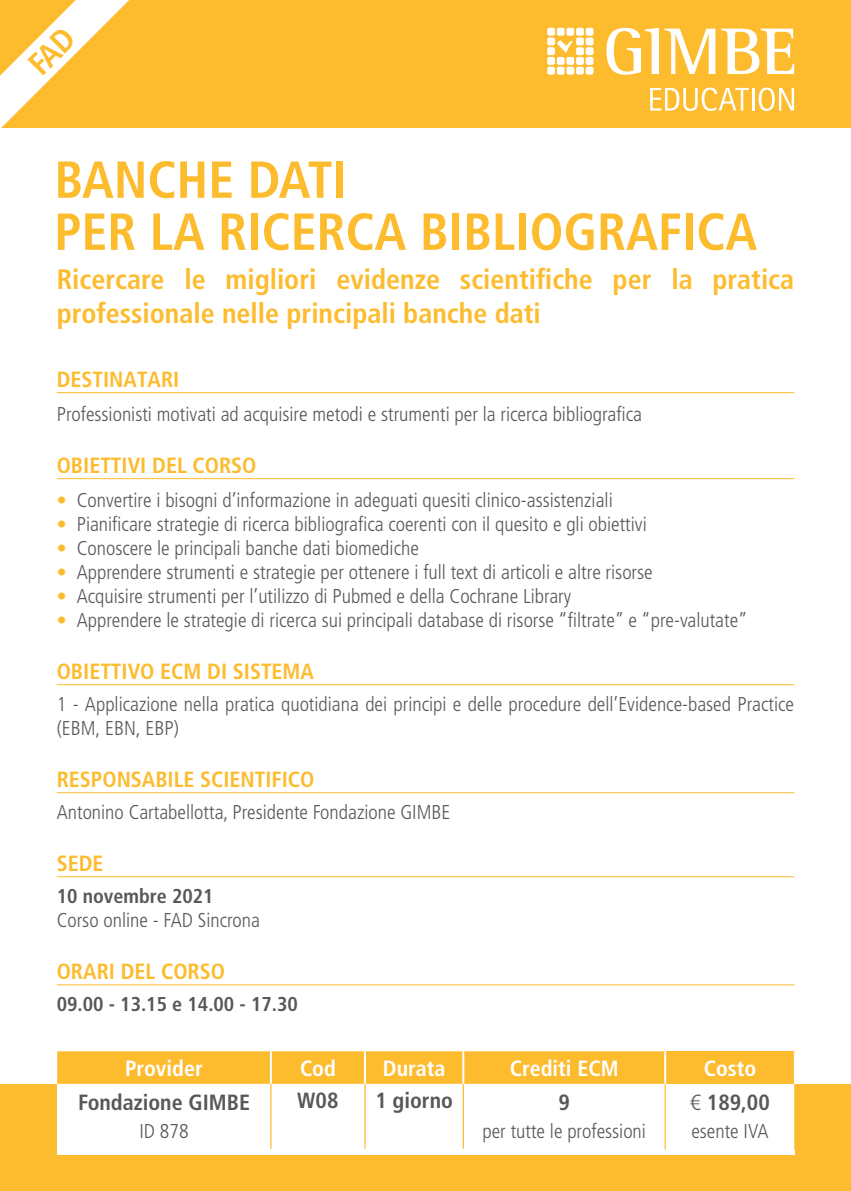
<style>
.page{position:relative;width:851px;height:1191px;background:#fff}
.page>*{position:absolute;margin:0;border:0;box-sizing:border-box;transform-origin:0 0}
.t1{font:700 condensed 52px/52px "Frutiger LT Std";color:#fdbb2e}
.t2{font:700 condensed 28px/34px "Frutiger LT Std";color:#fdbb2e}
.t3{font:700 condensed 22px "Frutiger LT Std";color:#fdbb2e}
.t4{font:700 condensed 22px "Frutiger LT Std";color:#57585a}
.t5{font:700 condensed 22px "Frutiger LT Std";color:#fff}
.t6{font:300 condensed 20px/24px "Frutiger LT Std";color:#57585a}
.t7{font:700 condensed 20px "Frutiger LT Std";color:#57585a}
.s1{font-weight:400;color:#fdbb2e}
.s2{font-weight:300}
</style>
<div class="page">
<hr style="left:57px;top:392px;width:737px;height:1px;background:#fdbb2e">
<hr style="left:57px;top:478px;width:737px;height:1px;background:#fdbb2e">
<hr style="left:57px;top:684px;width:737px;height:1px;background:#fdbb2e">
<hr style="left:57px;top:792px;width:737px;height:1px;background:#fdbb2e">
<hr style="left:57px;top:876px;width:737px;height:1px;background:#fdbb2e">
<hr style="left:57px;top:984px;width:737px;height:1px;background:#fdbb2e">
<div style="left:0;top:0;width:850px;height:127px;background:#fdbb2e"></div>
<div style="left:0;top:1085px;width:850px;height:106px;background:#fdbb2e"></div>
<svg style="left:606px;top:28px;width:109px;height:47px"></svg>
<svg style="left:721px;top:29px;width:73px;height:45px"></svg>
<div style="left:547px;top:28px;width:8px;height:8px;background:#fff;border-radius:2px"></div>
<div style="left:556px;top:28px;width:8px;height:8px;background:#fff;border-radius:2px"></div>
<div style="left:566px;top:28px;width:8px;height:8px;background:#fff;border-radius:2px"></div>
<div style="left:576px;top:28px;width:7px;height:8px;background:#fff;border-radius:2px"></div>
<div style="left:585px;top:28px;width:8px;height:8px;background:#fff;border-radius:2px"></div>
<div style="left:547px;top:37px;width:8px;height:8px;background:#fff;border-radius:2px"></div>
<div style="left:576px;top:37px;width:7px;height:8px;background:#fff;border-radius:2px"></div>
<div style="left:585px;top:37px;width:8px;height:8px;background:#fff;border-radius:2px"></div>
<div style="left:547px;top:47px;width:8px;height:8px;background:#fff;border-radius:2px"></div>
<div style="left:576px;top:47px;width:7px;height:8px;background:#fff;border-radius:2px"></div>
<div style="left:585px;top:47px;width:8px;height:8px;background:#fff;border-radius:2px"></div>
<div style="left:547px;top:57px;width:8px;height:8px;background:#fff;border-radius:2px"></div>
<div style="left:556px;top:57px;width:8px;height:8px;background:#fff;border-radius:2px"></div>
<div style="left:566px;top:57px;width:8px;height:8px;background:#fff;border-radius:2px"></div>
<div style="left:576px;top:57px;width:7px;height:8px;background:#fff;border-radius:2px"></div>
<div style="left:585px;top:57px;width:8px;height:8px;background:#fff;border-radius:2px"></div>
<div style="left:547px;top:67px;width:8px;height:8px;background:#fff;border-radius:2px"></div>
<div style="left:556px;top:67px;width:8px;height:8px;background:#fff;border-radius:2px"></div>
<div style="left:566px;top:67px;width:8px;height:8px;background:#fff;border-radius:2px"></div>
<div style="left:576px;top:67px;width:7px;height:8px;background:#fff;border-radius:2px"></div>
<div style="left:585px;top:67px;width:8px;height:8px;background:#fff;border-radius:2px"></div>
<svg style="left:650px;top:88px;width:98px;height:23px"></svg>
<hr style="left:751px;top:88px;width:3px;height:23px;background:#fff">
<svg style="left:758px;top:88px;width:36px;height:23px"></svg>
<svg style="left:557px;top:40px;width:15px;height:12px"></svg>
<div style="left:57px;top:1051px;width:737px;height:103px;background:#fff"></div>
<div style="left:57px;top:1051px;width:607px;height:32px;background:#fdbb2e"></div>
<div style="left:665px;top:1051px;width:129px;height:32px;background:#fdbb2e"></div>
<hr style="left:793px;top:1051px;width:2px;height:32px;background:#fff">
<hr style="left:270px;top:1083px;width:1px;height:65px;background:#fdbb2e">
<hr style="left:364px;top:1083px;width:1px;height:65px;background:#fdbb2e">
<hr style="left:462px;top:1083px;width:2px;height:65px;background:#fdbb2e">
<hr style="left:664px;top:1083px;width:1px;height:66px;background:#fdbb2e">
<hr style="left:794px;top:1083px;width:1px;height:66px;background:#fdbb2e">
<hr style="left:270px;top:1051px;width:2px;height:32px;background:#fff">
<hr style="left:364px;top:1051px;width:2px;height:32px;background:#fff">
<hr style="left:462px;top:1051px;width:2px;height:32px;background:#fff">
<hr style="left:664px;top:1051px;width:2px;height:32px;background:#fff">
<svg style="left:0;top:0;width:129px;height:128px"></svg>
<p class="t1" style="left:54px;top:154px;width:704px">BANCHE DATI<br>PER LA RICERCA BIBLIOGRAFICA</p>
<p class="t2" style="left:57px;top:262px;width:738px">Ricercare le migliori evidenze scientifiche per la pratica professionale nelle principali banche dati</p>
<p class="t3" style="left:57px;top:366px;width:124px">DESTINATARI</p>
<p class="t6" style="left:57px;top:402px;width:586px">Professionisti motivati ad acquisire metodi e strumenti per la ricerca bibliografica</p>
<p class="t3" style="left:57px;top:452px;width:201px">OBIETTIVI DEL CORSO</p>
<p class="t6" style="left:57px;top:488px;width:557px"><span class="s1">•</span> Convertire i bisogni d’informazione in adeguati quesiti clinico-assistenziali</p>
<p class="t6" style="left:57px;top:512px;width:591px"><span class="s1">•</span> Pianificare strategie di ricerca bibliografica coerenti con il quesito e gli obiettivi</p>
<p class="t6" style="left:57px;top:536px;width:363px"><span class="s1">•</span> Conoscere le principali banche dati biomediche</p>
<p class="t6" style="left:57px;top:560px;width:597px"><span class="s1">•</span> Apprendere strumenti e strategie per ottenere i full text di articoli e altre risorse</p>
<p class="t6" style="left:57px;top:584px;width:516px"><span class="s1">•</span> Acquisire strumenti per l’utilizzo di Pubmed e della Cochrane Library</p>
<p class="t6" style="left:57px;top:608px;width:692px"><span class="s1">•</span> Apprendere le strategie di ricerca sui principali database di risorse “filtrate” e “pre-valutate”</p>
<p class="t3" style="left:57px;top:658px;width:259px">OBIETTIVO ECM DI SISTEMA</p>
<p class="t6" style="left:57px;top:692px;width:738px">1 - Applicazione nella pratica quotidiana dei principi e delle procedure dell’Evidence-based Practice (EBM, EBN, EBP)</p>
<p class="t3" style="left:57px;top:766px;width:259px">RESPONSABILE SCIENTIFICO</p>
<p class="t6" style="left:57px;top:800px;width:395px">Antonino Cartabellotta, Presidente Fondazione GIMBE</p>
<p class="t3" style="left:57px;top:850px;width:48px">SEDE</p>
<p class="t7" style="left:57px;top:884px;width:158px">10 novembre 2021</p>
<p class="t6" style="left:57px;top:908px;width:205px">Corso online - FAD Sincrona</p>
<p class="t3" style="left:57px;top:958px;width:170px">ORARI DEL CORSO</p>
<p class="t7" style="left:57px;top:992px;width:243px">09.00 - 13.15 e 14.00 - 17.30</p>
<p class="t5" style="left:125px;top:1055px;width:79px">Provider</p>
<p class="t5" style="left:300px;top:1055px;width:37px">Cod</p>
<p class="t5" style="left:383px;top:1055px;width:64px">Durata</p>
<p class="t5" style="left:510px;top:1055px;width:110px">Crediti ECM</p>
<p class="t5" style="left:703px;top:1055px;width:54px">Costo</p>
<p class="t4" style="left:78px;top:1089px;width:173px">Fondazione GIMBE</p>
<p class="t6" style="left:139px;top:1119px;width:51px">ID 878</p>
<p class="t4" style="left:297px;top:1087px;width:43px">W08</p>
<p class="t4" style="left:375px;top:1087px;width:79px">1 giorno</p>
<p class="t4" style="left:558px;top:1089px;width:13px">9</p>
<p class="t6" style="left:482px;top:1119px;width:165px">per tutte le professioni</p>
<p class="t4" style="left:690px;top:1089px;width:81px"><span class="s2">€</span> 189,00</p>
<p class="t6" style="left:691px;top:1119px;width:79px">esente IVA</p>
</div>
